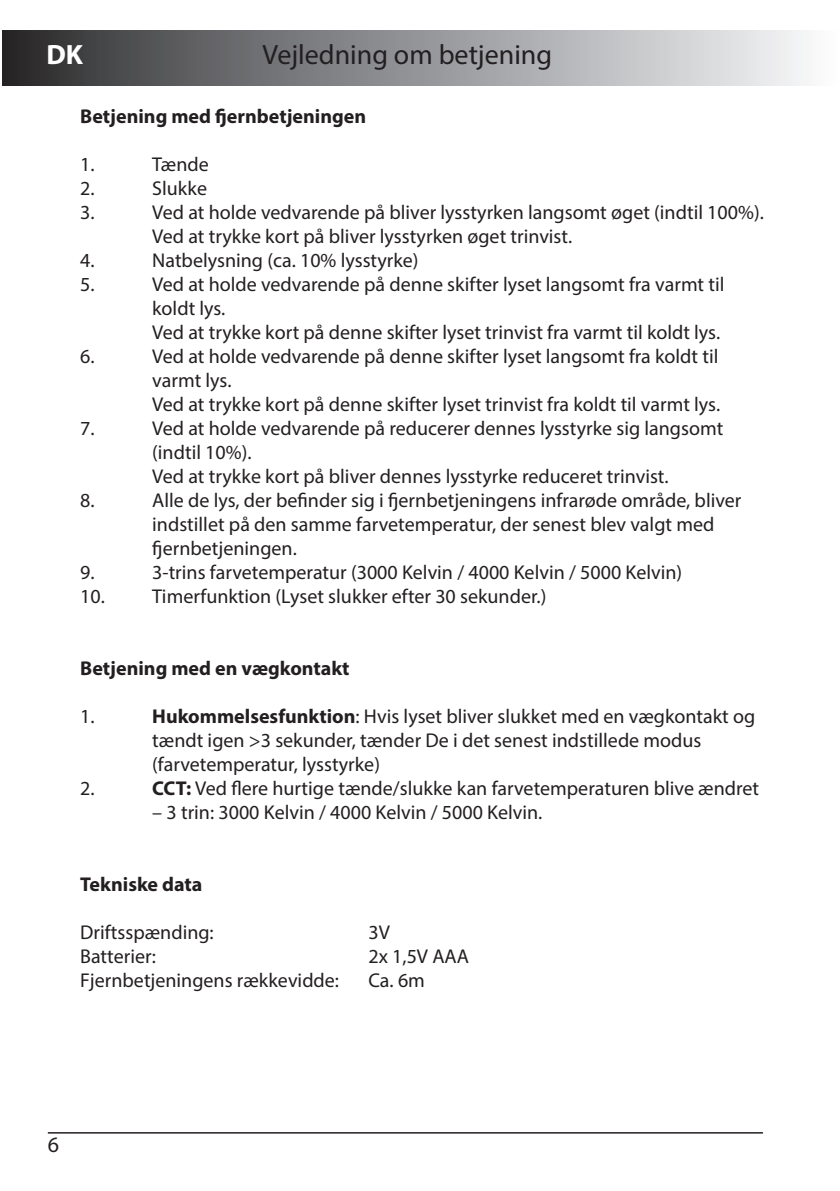
<style>
.page{position:relative;width:840px;height:1191px;background:#fff}
.page>*{position:absolute;margin:0;border:0;box-sizing:border-box;transform-origin:0 0}
.t1{font:28px "Myriad Pro";color:#231f20}
.t2{font:700 28px "Myriad Pro";color:#fff}
.t3{font:22px "Myriad Pro";color:#231f20}
.t4{font:20px/24px "Myriad Pro";color:#231f20}
.t5{font:700 20px "Myriad Pro";color:#231f20}
.s1{font-weight:700}
</style>
<div class="page">
<hr style="left:48px;top:1132px;width:714px;height:1px;background:#231f20">
<div style="left:2px;top:30px;width:837px;height:55px;background:linear-gradient(to right,#2d2d2f,#fcfdff)"></div>
<p class="t2" style="left:46px;top:37px;width:38px">DK</p>
<p class="t1" style="left:262px;top:38px;width:291px">Vejledning om betjening</p>
<p class="t5" style="left:80px;top:103px;width:287px">Betjening med fjernbetjeningen</p>
<p class="t4" style="left:80px;top:152px;width:16px">1.</p>
<p class="t4" style="left:152px;top:152px;width:58px">Tænde</p>
<p class="t4" style="left:80px;top:176px;width:16px">2.</p>
<p class="t4" style="left:152px;top:176px;width:56px">Slukke</p>
<p class="t4" style="left:80px;top:200px;width:16px">3.</p>
<p class="t4" style="left:152px;top:200px;width:612px">Ved at holde vedvarende på bliver lysstyrken langsomt øget (indtil 100%).</p>
<p class="t4" style="left:152px;top:224px;width:421px">Ved at trykke kort på bliver lysstyrken øget trinvist.</p>
<p class="t4" style="left:80px;top:248px;width:16px">4.</p>
<p class="t4" style="left:152px;top:248px;width:268px">Natbelysning (ca. 10% lysstyrke)</p>
<p class="t4" style="left:80px;top:272px;width:16px">5.</p>
<p class="t4" style="left:152px;top:272px;width:573px">Ved at holde vedvarende på denne skifter lyset langsomt fra varmt til koldt lys.</p>
<p class="t4" style="left:152px;top:320px;width:569px">Ved at trykke kort på denne skifter lyset trinvist fra varmt til koldt lys.</p>
<p class="t4" style="left:80px;top:344px;width:16px">6.</p>
<p class="t4" style="left:152px;top:344px;width:567px">Ved at holde vedvarende på denne skifter lyset langsomt fra koldt til varmt lys.</p>
<p class="t4" style="left:152px;top:392px;width:569px">Ved at trykke kort på denne skifter lyset trinvist fra koldt til varmt lys.</p>
<p class="t4" style="left:80px;top:416px;width:16px">7.</p>
<p class="t4" style="left:152px;top:416px;width:572px">Ved at holde vedvarende på reducerer dennes lysstyrke sig langsomt (indtil 10%).</p>
<p class="t4" style="left:152px;top:464px;width:517px">Ved at trykke kort på bliver dennes lysstyrke reduceret trinvist.</p>
<p class="t4" style="left:80px;top:488px;width:16px">8.</p>
<p class="t4" style="left:152px;top:488px;width:590px">Alle de lys, der befinder sig i fjernbetjeningens infrarøde område, bliver indstillet på den samme farvetemperatur, der senest blev valgt med fjernbetjeningen.</p>
<p class="t4" style="left:80px;top:560px;width:16px">9.</p>
<p class="t4" style="left:152px;top:560px;width:531px">3-trins farvetemperatur (3000 Kelvin / 4000 Kelvin / 5000 Kelvin)</p>
<p class="t4" style="left:80px;top:584px;width:467px">10. Timerfunktion (Lyset slukker efter 30 sekunder.)</p>
<p class="t5" style="left:80px;top:655px;width:271px">Betjening med en vægkontakt</p>
<p class="t4" style="left:80px;top:704px;width:16px">1.</p>
<p class="t4" style="left:152px;top:704px;width:604px"><span class="s1">Hukommelsesfunktion</span>: Hvis lyset bliver slukket med en vægkontakt og tændt igen &gt;3 sekunder, tænder De i det senest indstillede modus (farvetemperatur, lysstyrke)</p>
<p class="t4" style="left:80px;top:776px;width:16px">2.</p>
<p class="t4" style="left:152px;top:776px;width:608px"><span class="s1">CCT:</span> Ved flere hurtige tænde/slukke kan farvetemperaturen blive ændret</p>
<p class="t4" style="left:152px;top:800px;width:391px">– 3 trin: 3000 Kelvin / 4000 Kelvin / 5000 Kelvin.</p>
<p class="t5" style="left:80px;top:871px;width:124px">Tekniske data</p>
<p class="t4" style="left:80px;top:920px;width:135px">Driftsspænding:</p>
<p class="t4" style="left:368px;top:920px;width:23px">3V</p>
<p class="t4" style="left:80px;top:944px;width:77px">Batterier:</p>
<p class="t4" style="left:368px;top:944px;width:102px">2x 1,5V AAA</p>
<p class="t4" style="left:80px;top:968px;width:260px">Fjernbetjeningens rækkevidde:</p>
<p class="t4" style="left:368px;top:968px;width:58px">Ca. 6m</p>
<p class="t3" style="left:48px;top:1131px;width:13px">6</p>
</div>
